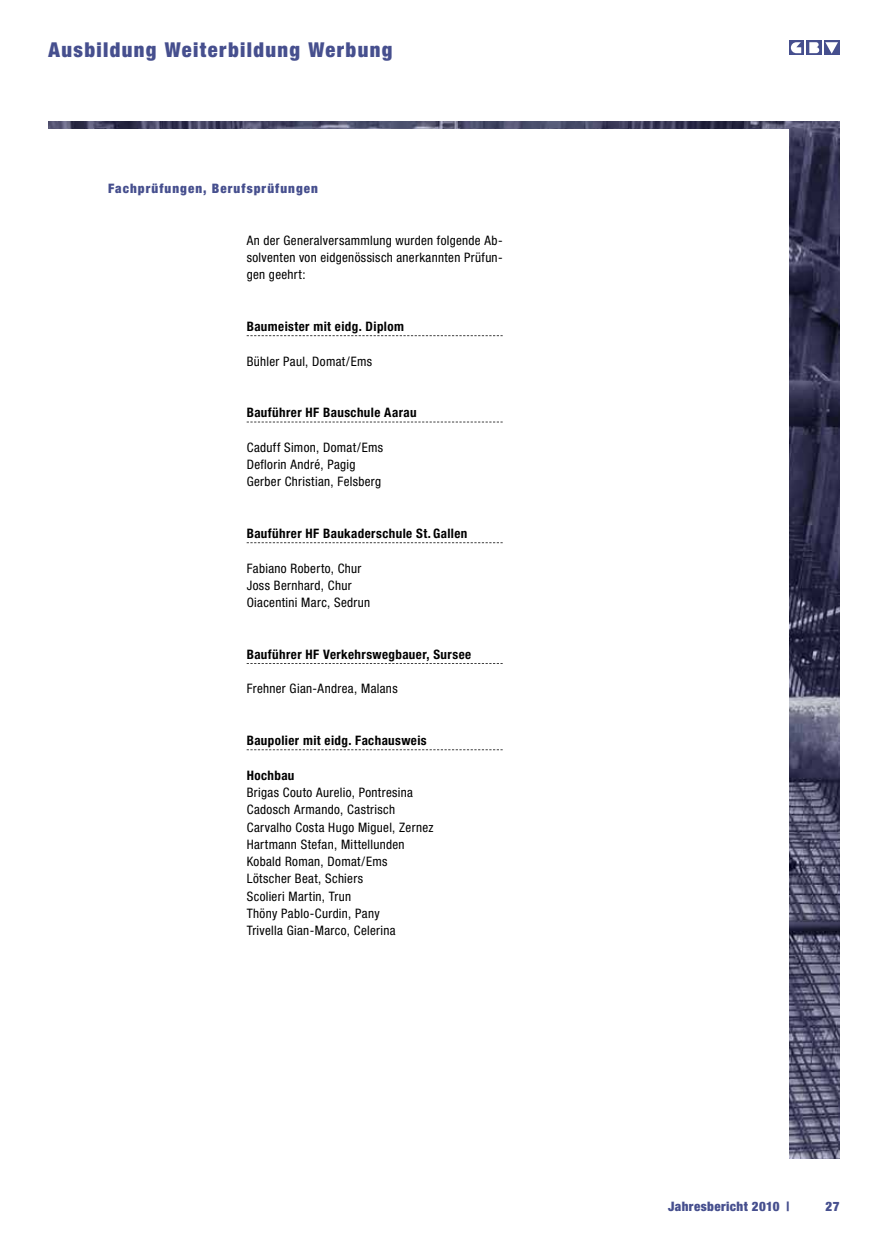
<style>
.page{position:relative;width:888px;height:1258px;background:#fff}
.page>*{position:absolute;margin:0;border:0;box-sizing:border-box;transform-origin:0 0}
.t1{font:900 condensed 20.55px "Helvetica Neue";letter-spacing:.07em;color:#464f8e}
.t2{font:condensed 13.05px/17.2px "Helvetica Neue";letter-spacing:.025em;color:#000}
.t3{font:700 condensed 13.05px "Helvetica Neue";letter-spacing:.03em;color:#000}
.t4{font:900 condensed 13.05px "Helvetica Neue";letter-spacing:.08em;color:#464f8e}
.t5{font:900 condensed 13.05px "Helvetica Neue";letter-spacing:.03em;color:#464f8e}
</style>
<div class="page">
<img style="left:49px;top:121px;width:790px;height:1038px">
<div style="left:2px;top:129px;width:786px;height:1082px;background:#fff"></div>
<svg style="left:806px;top:40px;width:15px;height:15px"></svg>
<svg style="left:789px;top:40px;width:15px;height:15px"></svg>
<div style="left:824px;top:40px;width:15px;height:15px;background:#464f8e"></div>
<svg style="left:825px;top:42px;width:13px;height:12px"></svg>
<svg style="left:809px;top:42px;width:10px;height:11px"></svg>
<svg style="left:791px;top:42px;width:10px;height:11px"></svg>
<svg style="left:247px;top:335px;width:256px;height:1px"></svg>
<svg style="left:247px;top:422px;width:256px;height:1px"></svg>
<svg style="left:247px;top:542px;width:256px;height:1px"></svg>
<svg style="left:247px;top:663px;width:256px;height:1px"></svg>
<svg style="left:247px;top:749px;width:256px;height:1px"></svg>
<h1 class="t1" style="left:49px;top:37px;width:345px">Ausbildung Weiterbildung Werbung</h1>
<p class="t4" style="left:108px;top:180px;width:211px">Fachprüfungen, Berufsprüfungen</p>
<p class="t2" style="left:247px;top:232px;width:257px;text-align:justify">An der Generalversammlung wurden folgende Ab&shy;solventen von eidgenössisch anerkannten Prüfun&shy;gen geehrt:</p>
<p class="t3" style="left:247px;top:319px;width:159px">Baumeister mit eidg. Diplom</p>
<p class="t2" style="left:247px;top:352px;width:127px">Bühler Paul, Domat/Ems</p>
<p class="t3" style="left:247px;top:405px;width:171px">Bauführer HF Bauschule Aarau</p>
<p class="t2" style="left:247px;top:439px;width:138px">Caduff Simon, Domat/Ems<br>Deflorin André, Pagig<br>Gerber Christian, Felsberg</p>
<p class="t3" style="left:247px;top:526px;width:222px">Bauführer HF Baukaderschule St. Gallen</p>
<p class="t2" style="left:247px;top:559px;width:125px">Fabiano Roberto, Chur<br>Joss Bernhard, Chur<br>Oiacentini Marc, Sedrun</p>
<p class="t3" style="left:247px;top:646px;width:226px">Bauführer HF Verkehrswegbauer, Sursee</p>
<p class="t2" style="left:247px;top:680px;width:152px">Frehner Gian-Andrea, Malans</p>
<p class="t3" style="left:247px;top:733px;width:182px">Baupolier mit eidg. Fachausweis</p>
<p class="t3" style="left:247px;top:767px;width:49px">Hochbau</p>
<p class="t2" style="left:247px;top:784px;width:188px">Brigas Couto Aurelio, Pontresina<br>Cadosch Armando, Castrisch<br>Carvalho Costa Hugo Miguel, Zernez<br>Hartmann Stefan, Mittellunden<br>Kobald Roman, Domat/Ems<br>Lötscher Beat, Schiers<br>Scolieri Martin, Trun<br>Thöny Pablo-Curdin, Pany<br>Trivella Gian-Marco, Celerina</p>
<p class="t5" style="left:668px;top:1198px;width:123px">Jahresbericht 2010 |</p>
<p class="t4" style="left:825px;top:1198px;width:15px">27</p>
</div>
